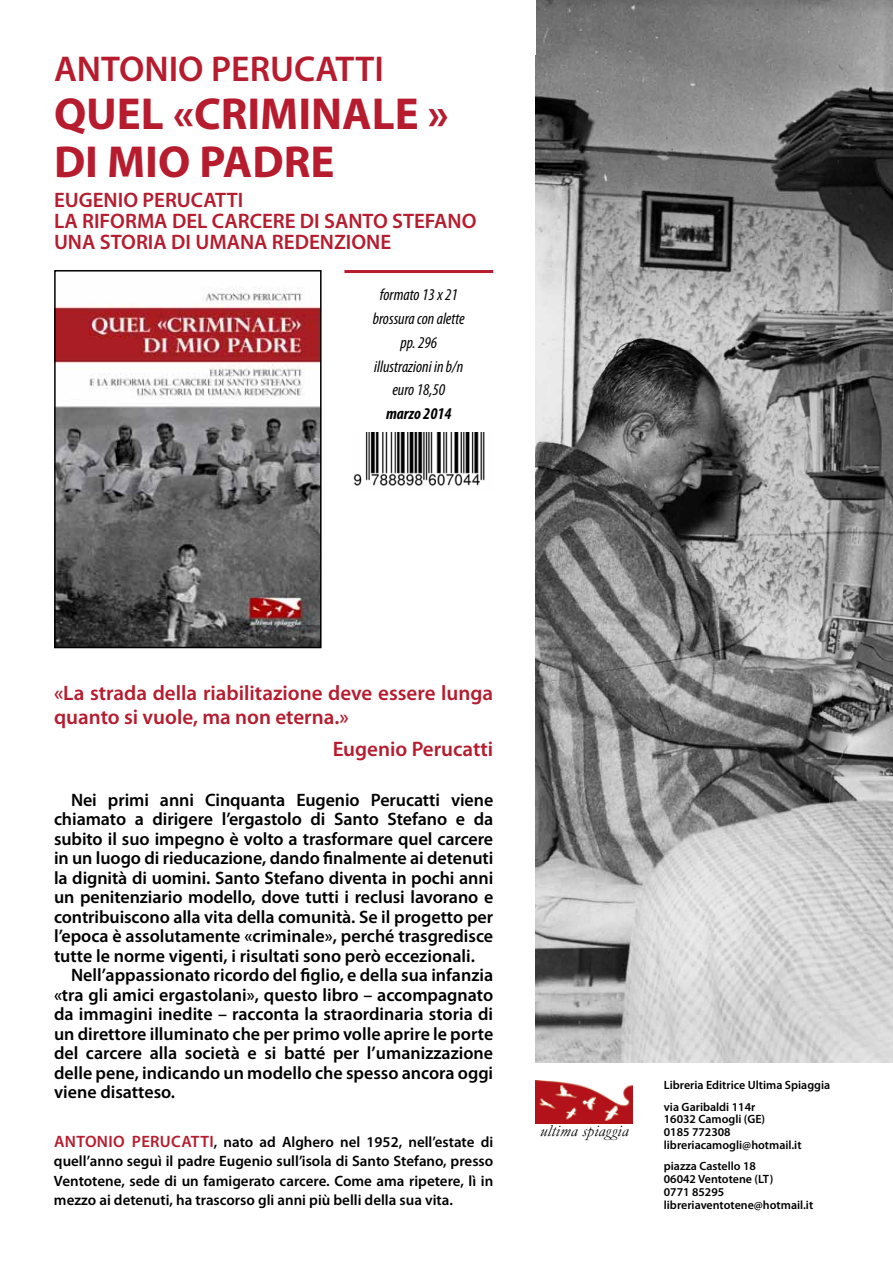
<style>
.page{position:relative;width:893px;height:1263px;background:#fff}
.page>*{position:absolute;margin:0;border:0;box-sizing:border-box;transform-origin:0 0}
.t1{font:700 45px/48px "Myriad Pro";color:#b61c2e}
.t2{font:600 36px "Myriad Pro";color:#b61c2e}
.t3{font:600 21px/21px "Myriad Pro";color:#b61c2e}
.t4{font:600 18px/19.5px "Myriad Pro";color:#000;text-align:justify}
.t5{font:italic condensed 16.5px/23.7px "Myriad Pro";color:#000;text-align:center}
.t6{font:italic 16.5px "Garamond";letter-spacing:.02em;color:#000}
.t7{font:italic 700 condensed 16.5px "Myriad Pro";color:#000}
.t8{font:600 15px/19.5px "Myriad Pro";color:#000;text-align:justify}
.t9{font:600 12px/12.9px "Myriad Pro";color:#000}
.s1{font-size:16.5px;color:#b61c2e}
</style>
<div class="page">
<hr style="left:344px;top:270px;width:149px;height:3px;background:#b61c2e">
<img style="left:57px;top:288px;width:262px;height:357px">
<div style="left:54px;top:270px;width:268px;height:378px;border:2px solid #000"></div>
<img style="left:535px;top:0;width:358px;height:1062px">
<img style="left:536px;top:1080px;width:96px;height:43px">
<div style="left:427px;top:0;width:109px;height:54px;background:#fff"></div>
<img style="left:353px;top:432px;width:132px;height:54px">
<h2 class="t2" style="left:54px;top:46px;width:331px">ANTONIO PERUCATTI</h2>
<h1 class="t1" style="left:54px;top:88px;width:396px">QUEL «CRIMINALE »<br>DI MIO PADRE</h1>
<p class="t3" style="left:54px;top:188px;width:424px">EUGENIO PERUCATTI<br>LA RIFORMA DEL CARCERE DI SANTO STEFANO<br>UNA STORIA DI UMANA REDENZIONE</p>
<p class="t5" style="left:373px;top:283px;width:94px">formato 13 x 21 brossura con alette pp. 296 illustrazioni in b/n euro 18,50</p>
<p class="t7" style="left:386px;top:403px;width:67px">marzo 2014</p>
<p class="t3" style="left:54px;top:680px;width:441px;line-height:24px">«La strada della riabilitazione deve essere lunga quanto si vuole, ma non eterna.»</p>
<p class="t3" style="left:333px;top:738px;width:162px">Eugenio Perucatti</p>
<p class="t4" style="left:54px;top:789px;width:441px;text-indent:17px">Nei primi anni Cinquanta Eugenio Perucatti viene chiamato a dirigere l’ergastolo di Santo Stefano e da subito il suo impegno è volto a trasformare quel carcere in un luogo di rieducazione, dando finalmente ai detenuti la dignità di uomini. Santo Stefano diventa in pochi anni un penitenziario modello, dove tutti i reclusi lavorano e contribuiscono alla vita della comunità. Se il progetto per l’epoca è assolutamente «criminale», perché trasgredisce tutte le norme vigenti, i risultati sono però eccezionali.</p>
<p class="t4" style="left:54px;top:965px;width:441px;text-indent:17px">Nell’appassionato ricordo del figlio, e della sua infanzia «tra gli amici ergastolani», questo libro – accompagnato da immagini inedite – racconta la straordinaria storia di un direttore illuminato che per primo volle aprire le porte del carcere alla società e si batté per l’umanizzazione delle pene, indicando un modello che spesso ancora oggi viene disatteso.</p>
<p class="t8" style="left:54px;top:1131px;width:441px"><span class="s1">ANTONIO PERUCATTI</span>, nato ad Alghero nel 1952, nell’estate di quell’anno seguì il padre Eugenio sull’isola di Santo Stefano, presso Ventotene, sede di un famigerato carcere. Come ama ripetere, lì in mezzo ai detenuti, ha trascorso gli anni più belli della sua vita.</p>
<p class="t6" style="left:540px;top:1120px;width:90px">ultima spiaggia</p>
<p class="t9" style="left:664px;top:1074px;width:168px;line-height:21.3px">Libreria Editrice Ultima Spiaggia via Garibaldi 114r</p>
<p class="t9" style="left:664px;top:1112px;width:139px">16032 Camogli (GE)<br>0185 772308 libreriacamogli@hotmail.it</p>
<p class="t9" style="left:664px;top:1159px;width:151px">piazza Castello 18<br>06042 Ventotene (LT)<br>0771 85295 libreriaventotene@hotmail.it</p>
</div>
